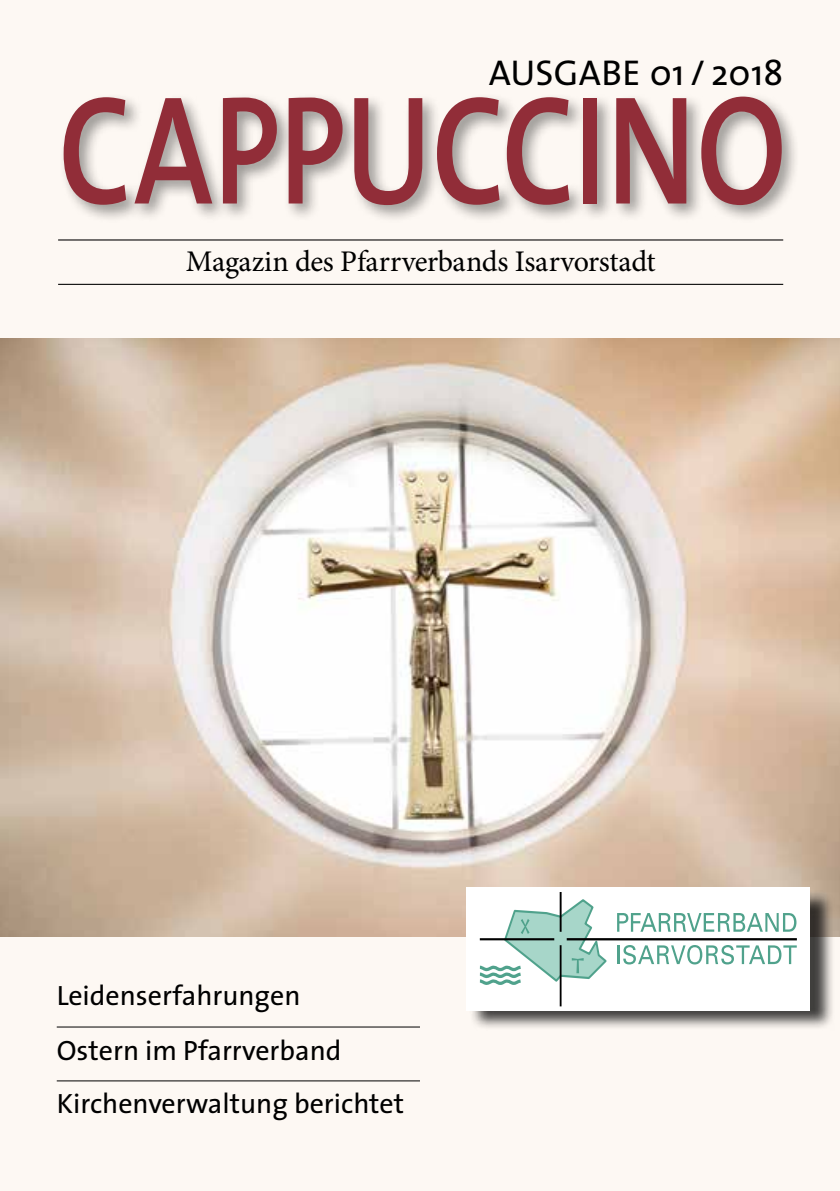
<style>
.page{position:relative;width:840px;height:1191px;background:#fff}
.page>*{position:absolute;margin:0;border:0;box-sizing:border-box;transform-origin:0 0}
.t1{font:600 156px "The Sans";letter-spacing:-.005em;color:#912d38;scale:.82 1}
.t2{font:36px "The Sans";letter-spacing:.01em;color:#000}
.t3{font:30px "Minion Pro";letter-spacing:-.01em;color:#000}
.t4{font:28px "The Sans";color:#000}
</style>
<div class="page">
<div style="left:0;top:0;width:839px;height:1191px;background:#fdf8f3"></div>
<hr style="left:58px;top:284px;width:724px;height:1px;background:#000">
<hr style="left:58px;top:239px;width:724px;height:1px;background:#000">
<hr style="left:57px;top:1026px;width:363px;height:1px;background:#000">
<hr style="left:57px;top:1080px;width:363px;height:1px;background:#000">
<div style="left:59px;top:91px;width:741px;height:133px;background:#000;opacity:.4"></div>
<img style="left:0;top:338px;width:839px;height:598px">
<div style="left:469px;top:890px;width:366px;height:140px;background:#000;opacity:.75"></div>
<div style="left:466px;top:887px;width:343px;height:123px;background:#fff"></div>
<hr style="left:566px;top:938px;width:230px;height:2px;background:#000">
<hr style="left:559px;top:892px;width:2px;height:39px;background:#000">
<hr style="left:559px;top:945px;width:2px;height:61px;background:#000">
<svg style="left:617px;top:913px;width:179px;height:18px"></svg>
<hr style="left:616px;top:945px;width:3px;height:19px;background:#50a28c">
<svg style="left:623px;top:945px;width:173px;height:19px"></svg>
<svg style="left:479px;top:897px;width:129px;height:90px"></svg>
<p class="t2" style="left:488px;top:43px;width:296px">AUSGABE 01 / 2018</p>
<h1 class="t1" style="left:58px;top:21px;width:889px">CAPPUCCINO</h1>
<p class="t3" style="left:186px;top:241px;width:471px">Magazin des Pfarrverbands Isarvorstadt</p>
<p class="t4" style="left:57px;top:972px;width:245px">Leidenserfahrungen</p>
<p class="t4" style="left:57px;top:1027px;width:286px">Ostern im Pfarrverband</p>
<p class="t4" style="left:57px;top:1079px;width:349px">Kirchenverwaltung berichtet</p>
</div>
